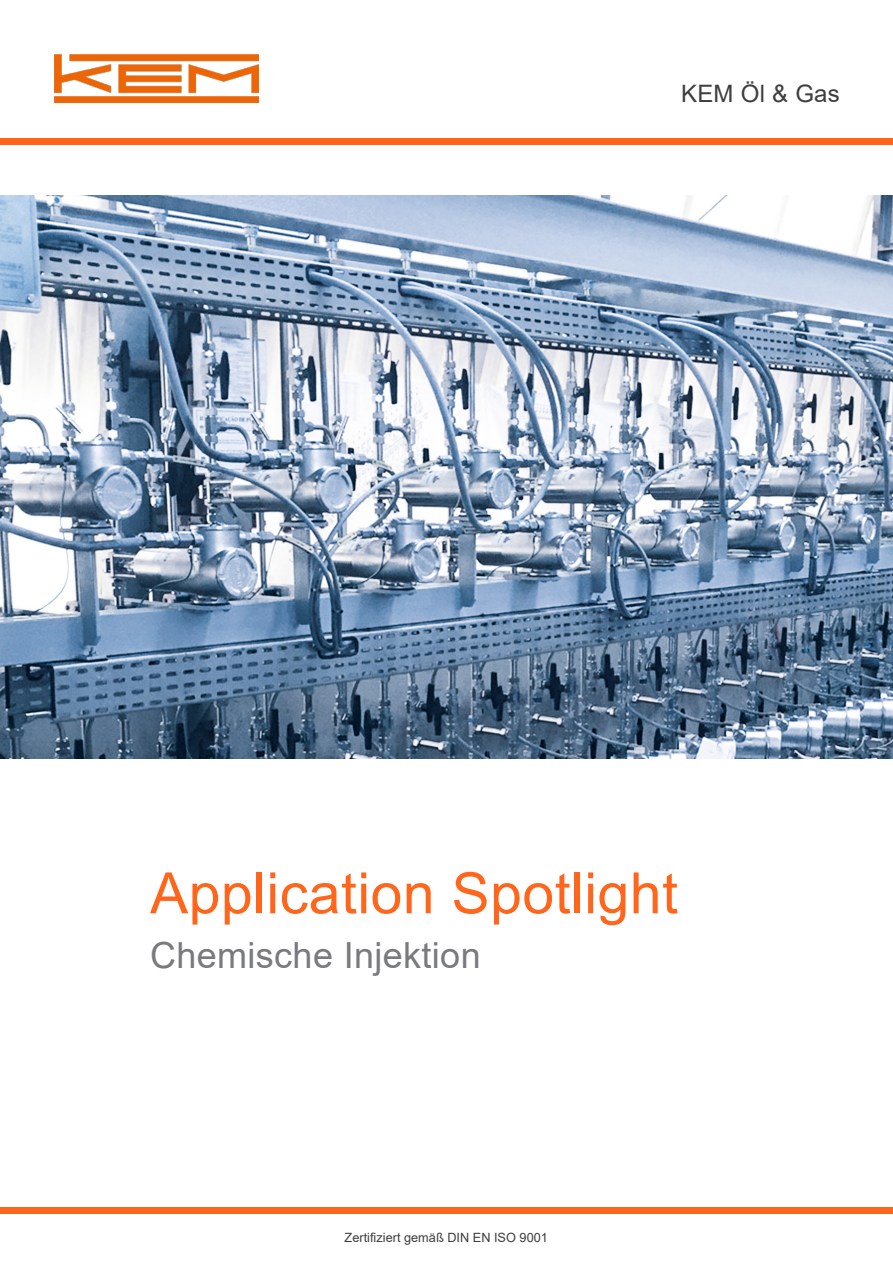
<style>
.page{position:relative;width:893px;height:1263px;background:#fff}
.page>*{position:absolute;margin:0;border:0;box-sizing:border-box;transform-origin:0 0}
.Application_Spotligh{font:57px "Arial";letter-spacing:.01em;color:#ff661c}
.Application_Spotligh-2{font:36px "Arial";letter-spacing:.01em;color:#787a7d}
.KEM_Header_white{font:24px "Arial";letter-spacing:.01em;color:#3e3e3f}
.t1{font:12.75px "Arial";color:#3e3e3f}
</style>
<div class="page">
<div style="left:0;top:138px;width:893px;height:7px;background:#ff661c"></div>
<img style="left:54px;top:54px;width:205px;height:48px">
<div style="left:0;top:1208px;width:893px;height:6px;background:#ff661c"></div>
<img style="left:0;top:196px;width:893px;height:562px">
<p class="KEM_Header_white" style="left:681px;top:78px;width:160px">KEM Öl &amp; Gas</p>
<p class="Application_Spotligh" style="left:150px;top:854px;width:529px">Application Spotlight</p>
<p class="Application_Spotligh-2" style="left:150px;top:930px;width:332px">Chemische Injektion</p>
<p class="t1" style="left:345px;top:1228px;width:205px">Zertifiziert gemäß DIN EN ISO 9001</p>
</div>
